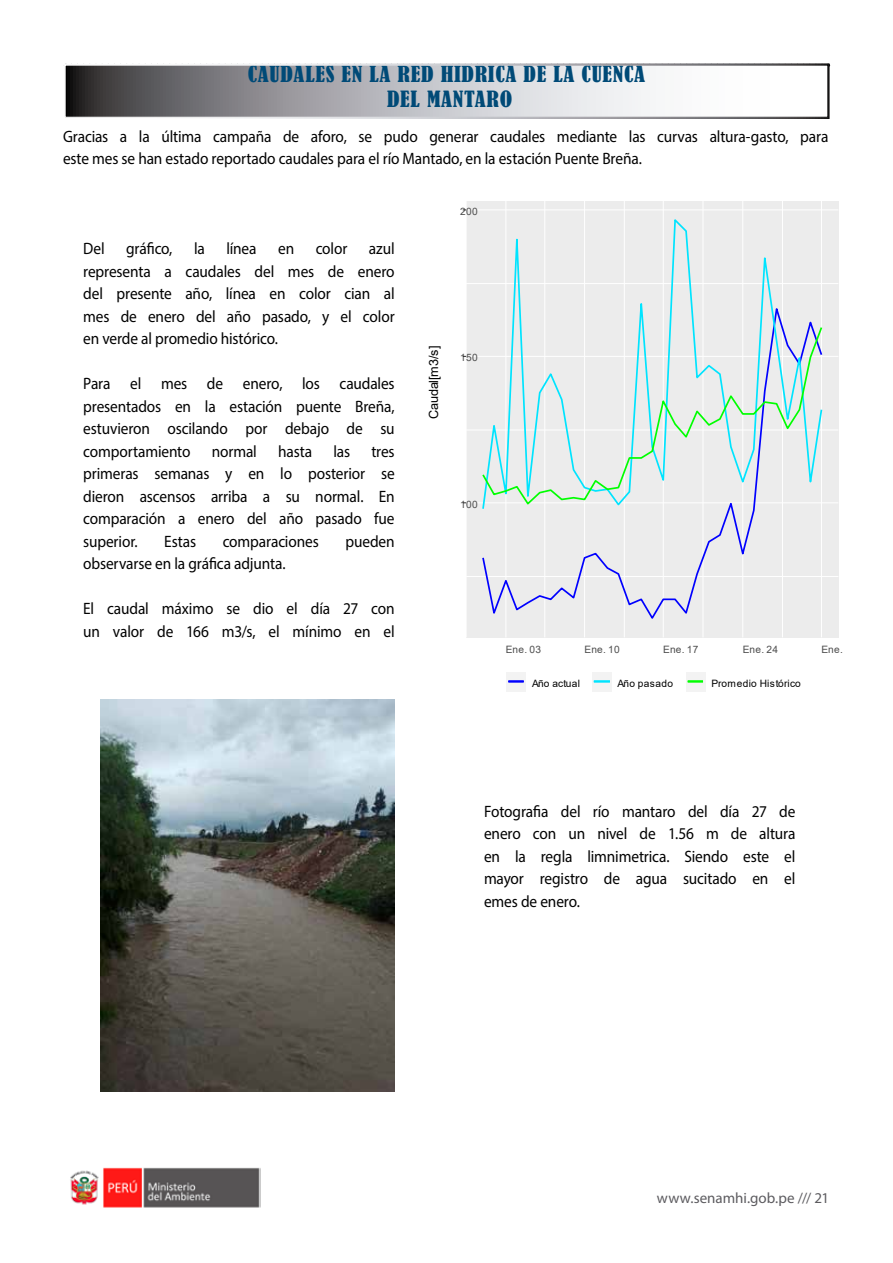
<style>
.page{position:relative;width:893px;height:1263px;background:#fff}
.page>*{position:absolute;margin:0;border:0;box-sizing:border-box;transform-origin:0 0}
.t1{font:condensed 21px/25.2px "Bernard";letter-spacing:.03em;color:#004a77;text-align:center;scale:1.1 1}
.t2{font:16.5px/22.5px "Myriad Pro";letter-spacing:-.005em;color:#020202;text-align:justify;scale:.93 1}
.t3{font:15px "Myriad Pro";color:#5c5b5f}
.t4{font:12.75px "Arial";letter-spacing:-.025em;color:#000}
.t5{font:10.2px "Arial";letter-spacing:.025em;color:#4c4c4c}
.t6{font:10.2px "Arial";letter-spacing:.025em;color:#000}
</style>
<div class="page">
<img style="left:70px;top:1167px;width:191px;height:41px">
<img style="left:101px;top:699px;width:294px;height:392px">
<div style="left:466px;top:201px;width:372px;height:436px;background:#ececec"></div>
<hr style="left:466px;top:576px;width:372px;height:1px;background:#fff">
<hr style="left:466px;top:430px;width:372px;height:1px;background:#fff">
<hr style="left:466px;top:283px;width:372px;height:1px;background:#fff">
<hr style="left:466px;top:201px;width:1px;height:436px;background:#fff">
<hr style="left:544px;top:201px;width:1px;height:436px;background:#fff">
<hr style="left:624px;top:201px;width:1px;height:436px;background:#fff">
<hr style="left:703px;top:201px;width:1px;height:436px;background:#fff">
<hr style="left:782px;top:201px;width:1px;height:436px;background:#fff">
<hr style="left:466px;top:502px;width:372px;height:1px;background:#fff">
<hr style="left:466px;top:356px;width:372px;height:1px;background:#fff">
<hr style="left:466px;top:209px;width:372px;height:1px;background:#fff">
<hr style="left:505px;top:201px;width:1px;height:436px;background:#fff">
<hr style="left:584px;top:201px;width:1px;height:436px;background:#fff">
<hr style="left:663px;top:201px;width:1px;height:436px;background:#fff">
<hr style="left:742px;top:201px;width:1px;height:436px;background:#fff">
<hr style="left:821px;top:201px;width:1px;height:436px;background:#fff">
<svg style="left:482px;top:518px;width:271px;height:101px"></svg>
<svg style="left:482px;top:210px;width:331px;height:308px"></svg>
<svg style="left:482px;top:325px;width:341px;height:181px"></svg>
<div style="left:506px;top:672px;width:19px;height:20px;background:#f3f3f3"></div>
<svg style="left:508px;top:681px;width:16px;height:1px"></svg>
<div style="left:592px;top:672px;width:20px;height:20px;background:#f3f3f3"></div>
<svg style="left:594px;top:681px;width:16px;height:1px"></svg>
<div style="left:686px;top:672px;width:19px;height:20px;background:#f3f3f3"></div>
<svg style="left:688px;top:681px;width:15px;height:1px"></svg>
<svg style="left:67px;top:64px;width:762px;height:55px"></svg>
<div style="left:64px;top:64px;width:764px;height:54px;border:1px solid #fff"></div>
<div style="left:65px;top:65px;width:763px;height:52px;border:1px solid #fff"></div>
<p class="t1" style="left:248px;top:62px;width:363px">CAUDALES EN LA RED HIDRICA DE LA CUENCA<br>DEL MANTARO</p>
<p class="t2" style="left:63px;top:125px;width:825px">Gracias a la última campaña de aforo, se pudo generar caudales mediante las curvas altura-gasto, para este mes se han estado reportado caudales para el río Mantado, en la estación Puente Breña.</p>
<p class="t2" style="left:83px;top:237px;width:25px">Del</p>
<p class="t2" style="left:126px;top:237px;width:51px">gráfico,</p>
<p class="t2" style="left:194px;top:237px;width:13px">la</p>
<p class="t2" style="left:226px;top:237px;width:34px">línea</p>
<p class="t2" style="left:278px;top:237px;width:19px">en</p>
<p class="t2" style="left:316px;top:237px;width:36px">color</p>
<p class="t2" style="left:83px;top:237px;width:336px;text-indent:286px">azul representa a caudales del mes de enero del presente año, línea en color cian al mes de enero del año pasado, y el color en verde al promedio histórico.</p>
<p class="t2" style="left:83px;top:372px;width:336px">Para el mes de enero, los caudales presentados en la estación puente Breña, estuvieron oscilando por debajo de su comportamiento</p>
<p class="t2" style="left:212px;top:440px;width:50px">normal</p>
<p class="t2" style="left:278px;top:440px;width:38px">hasta</p>
<p class="t2" style="left:333px;top:440px;width:19px">las</p>
<p class="t2" style="left:83px;top:440px;width:336px;text-indent:288px">tres primeras semanas y en lo posterior se dieron ascensos arriba a su normal. En comparación a enero del año pasado fue superior.</p>
<p class="t2" style="left:164px;top:530px;width:36px">Estas</p>
<p class="t2" style="left:223px;top:530px;width:105px">comparaciones</p>
<p class="t2" style="left:345px;top:530px;width:55px">pueden</p>
<p class="t2" style="left:83px;top:552px;width:219px">observarse en la gráfica adjunta.</p>
<p class="t2" style="left:83px;top:597px;width:336px">El caudal máximo se dio el día 27 con un valor de 166 m3/s, el mínimo en el</p>
<p class="t5" style="left:460px;top:204px;width:19px">200</p>
<p class="t4" style="left:425px;top:419px;width:75px;rotate:-90deg">Caudal[m3/s]</p>
<p class="t5" style="left:460px;top:351px;width:19px">150</p>
<p class="t5" style="left:460px;top:497px;width:19px">100</p>
<p class="t5" style="left:506px;top:642px;width:37px">Ene. 03</p>
<p class="t5" style="left:585px;top:642px;width:37px">Ene. 10</p>
<p class="t5" style="left:663px;top:642px;width:37px">Ene. 17</p>
<p class="t5" style="left:743px;top:642px;width:37px">Ene. 24</p>
<p class="t5" style="left:821px;top:642px;width:37px">Ene. 31</p>
<p class="t6" style="left:532px;top:676px;width:49px">Año actual</p>
<p class="t6" style="left:618px;top:676px;width:57px">Año pasado</p>
<p class="t6" style="left:711px;top:676px;width:91px">Promedio Histórico</p>
<p class="t2" style="left:484px;top:800px;width:336px">Fotografia del río mantaro del día 27 de enero con un nivel de 1.56 m de altura en la regla limnimetrica. Siendo este el mayor registro de agua sucitado en el emes de enero.</p>
<p class="t3" style="left:657px;top:1189px;width:174px">www.senamhi.gob.pe /// 21</p>
</div>
